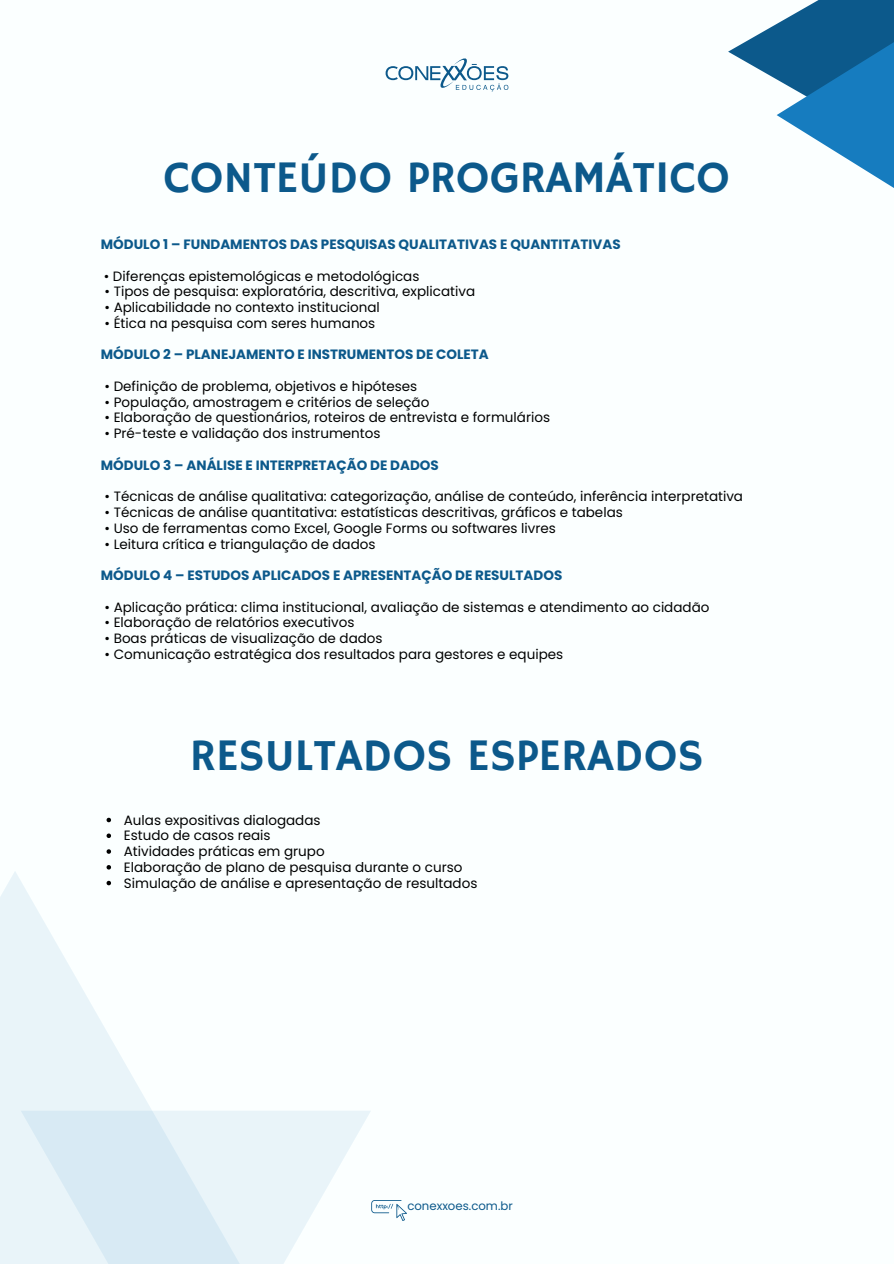
<style>
.page{position:relative;width:894px;height:1264px;background:#fff}
.page>*{position:absolute;margin:0;border:0;box-sizing:border-box;transform-origin:0 0}
.t1{font:45px "Hammersmith One";color:#0c598b}
.t2{font:13.5px/15.8px "Poppins";color:#000}
.t3{font:700 13.5px "Poppins";color:#0c598b}
.t4{font:11.7px "Poppins";color:#0c598b}
</style>
<div class="page">
<div style="left:0;top:0;width:893px;height:1263px;background:#fbffff"></div>
<div style="left:0;top:870px;width:280px;height:393px;background:linear-gradient(to right,#ecf6fa,#fff)"></div>
<svg style="left:21px;top:1110px;width:350px;height:153px;background:#e4f1f7"></svg>
<svg style="left:728px;top:24px;width:48px;height:55px"></svg>
<svg style="left:776px;top:0;width:117px;height:188px"></svg>
<svg style="left:385px;top:58px;width:123px;height:33px"></svg>
<svg style="left:371px;top:1200px;width:36px;height:20px"></svg>
<svg style="left:106px;top:817px;width:5px;height:5px"></svg>
<svg style="left:106px;top:833px;width:5px;height:5px"></svg>
<svg style="left:106px;top:849px;width:5px;height:4px"></svg>
<svg style="left:106px;top:865px;width:5px;height:4px"></svg>
<svg style="left:106px;top:880px;width:5px;height:5px"></svg>
<h1 class="t1" style="left:164px;top:151px;width:567px">CONTEÚDO PROGRAMÁTICO</h1>
<p class="t3" style="left:101px;top:235px;width:521px">MÓDULO 1 – FUNDAMENTOS DAS PESQUISAS QUALITATIVAS E QUANTITATIVAS</p>
<p class="t2" style="left:104px;top:268px;width:317px">• Diferenças epistemológicas e metodológicas</p>
<p class="t2" style="left:104px;top:284px;width:372px">• Tipos de pesquisa: exploratória, descritiva, explicativa</p>
<p class="t2" style="left:104px;top:299px;width:277px">• Aplicabilidade no contexto institucional</p>
<p class="t2" style="left:104px;top:315px;width:272px">• Ética na pesquisa com seres humanos</p>
<p class="t3" style="left:101px;top:345px;width:389px">MÓDULO 2 – PLANEJAMENTO E INSTRUMENTOS DE COLETA</p>
<p class="t2" style="left:104px;top:378px;width:314px">• Definição de problema, objetivos e hipóteses</p>
<p class="t2" style="left:104px;top:394px;width:326px">• População, amostragem e critérios de seleção</p>
<p class="t2" style="left:104px;top:410px;width:447px">• Elaboração de questionários, roteiros de entrevista e formulários</p>
<p class="t2" style="left:104px;top:425px;width:277px">• Pré-teste e validação dos instrumentos</p>
<p class="t3" style="left:101px;top:455px;width:339px">MÓDULO 3 – ANÁLISE E INTERPRETAÇÃO DE DADOS</p>
<p class="t2" style="left:104px;top:488px;width:640px">• Técnicas de análise qualitativa: categorização, análise de conteúdo, inferência interpretativa</p>
<p class="t2" style="left:104px;top:504px;width:519px">• Técnicas de análise quantitativa: estatísticas descritivas, gráficos e tabelas</p>
<p class="t2" style="left:104px;top:520px;width:453px">• Uso de ferramentas como Excel, Google Forms ou softwares livres</p>
<p class="t2" style="left:104px;top:536px;width:272px">• Leitura crítica e triangulação de dados</p>
<p class="t3" style="left:101px;top:566px;width:463px">MÓDULO 4 – ESTUDOS APLICADOS E APRESENTAÇÃO DE RESULTADOS</p>
<p class="t2" style="left:104px;top:599px;width:606px">• Aplicação prática: clima institucional, avaliação de sistemas e atendimento ao cidadão</p>
<p class="t2" style="left:104px;top:614px;width:251px">• Elaboração de relatórios executivos</p>
<p class="t2" style="left:104px;top:630px;width:279px">• Boas práticas de visualização de dados</p>
<p class="t2" style="left:104px;top:646px;width:460px">• Comunicação estratégica dos resultados para gestores e equipes</p>
<h1 class="t1" style="left:190px;top:729px;width:515px">RESULTADOS ESPERADOS</h1>
<p class="t2" style="left:124px;top:812px;width:355px">Aulas expositivas dialogadas<br>Estudo de casos reais<br>Atividades práticas em grupo<br>Elaboração de plano de pesquisa durante o curso Simulação de análise e apresentação de resultados</p>
<p class="t4" style="left:407px;top:1198px;width:107px">conexxoes.com.br</p>
</div>
